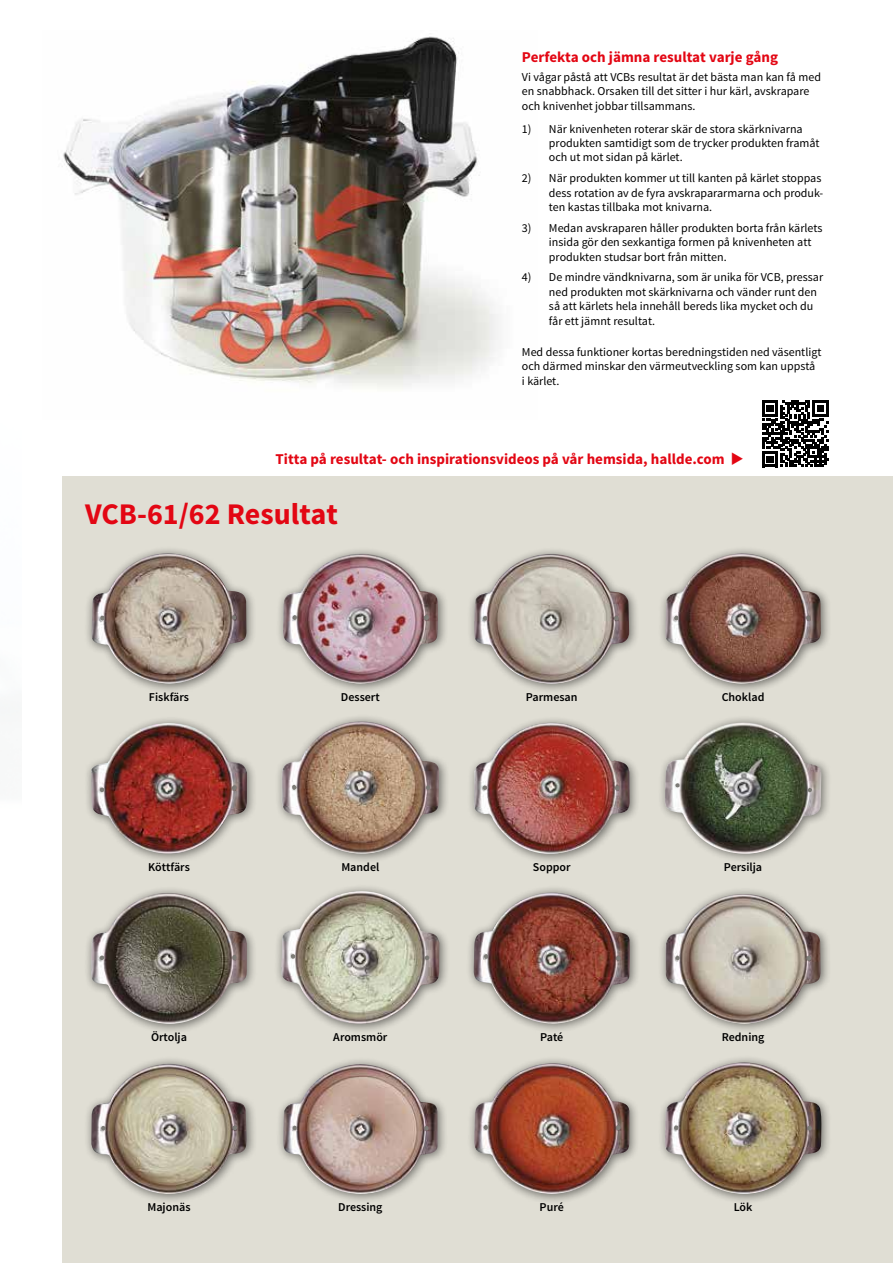
<style>
.page{position:relative;width:893px;height:1263px;background:#fff}
.page>*{position:absolute;margin:0;border:0;box-sizing:border-box;transform-origin:0 0}
.t1{font:700 30px "Source Sans Pro";color:#e30613}
.t2{font:700 15px "Source Sans Pro";color:#e30613}
.t3{font:12px/14.4px "Source Sans Pro";color:#000}
.t4{font:600 12px "Source Sans Pro";color:#000}
</style>
<div class="page">
<div style="left:62px;top:476px;width:831px;height:787px;background:#e0ded4"></div>
<div style="left:84px;top:546px;width:173px;height:148px;background:#000;opacity:.5"></div>
<img style="left:92px;top:553px;width:154px;height:131px">
<div style="left:275px;top:546px;width:173px;height:148px;background:#000;opacity:.5"></div>
<img style="left:283px;top:554px;width:155px;height:130px">
<div style="left:467px;top:546px;width:173px;height:148px;background:#000;opacity:.5"></div>
<img style="left:474px;top:554px;width:155px;height:130px">
<div style="left:658px;top:546px;width:174px;height:148px;background:#000;opacity:.5"></div>
<img style="left:665px;top:553px;width:156px;height:131px">
<div style="left:84px;top:715px;width:173px;height:149px;background:#000;opacity:.5"></div>
<img style="left:90px;top:723px;width:157px;height:131px">
<div style="left:274px;top:714px;width:176px;height:150px;background:#000;opacity:.5"></div>
<img style="left:281px;top:721px;width:158px;height:133px">
<div style="left:466px;top:715px;width:174px;height:149px;background:#000;opacity:.5"></div>
<img style="left:474px;top:723px;width:156px;height:131px">
<div style="left:657px;top:715px;width:175px;height:149px;background:#000;opacity:.5"></div>
<img style="left:665px;top:723px;width:156px;height:131px">
<div style="left:84px;top:885px;width:173px;height:149px;background:#000;opacity:.5"></div>
<img style="left:91px;top:893px;width:156px;height:131px">
<div style="left:274px;top:884px;width:176px;height:150px;background:#000;opacity:.5"></div>
<img style="left:281px;top:891px;width:158px;height:133px">
<div style="left:466px;top:885px;width:175px;height:149px;background:#000;opacity:.5"></div>
<img style="left:474px;top:892px;width:156px;height:132px">
<div style="left:658px;top:887px;width:173px;height:147px;background:#000;opacity:.5"></div>
<img style="left:665px;top:894px;width:156px;height:130px">
<div style="left:84px;top:1056px;width:173px;height:149px;background:#000;opacity:.5"></div>
<img style="left:91px;top:1064px;width:156px;height:131px">
<div style="left:276px;top:1056px;width:172px;height:148px;background:#000;opacity:.5"></div>
<img style="left:283px;top:1064px;width:155px;height:130px">
<div style="left:466px;top:1056px;width:174px;height:148px;background:#000;opacity:.5"></div>
<img style="left:474px;top:1063px;width:156px;height:131px">
<div style="left:657px;top:1055px;width:175px;height:149px;background:#000;opacity:.5"></div>
<img style="left:665px;top:1062px;width:156px;height:132px">
<img style="left:62px;top:36px;width:437px;height:353px">
<svg style="left:762px;top:400px;width:66px;height:67px"></svg>
<p class="t2" style="left:522px;top:48px;width:258px">Perfekta och jämna resultat varje gång</p>
<p class="t3" style="left:522px;top:70px;width:301px">Vi vågar påstå att VCBs resultat är det bästa man kan få med en snabbhack. Orsaken till det sitter i hur kärl, avskrapare och knivenhet jobbar tillsammans.</p>
<p class="t3" style="left:549px;top:122px;width:272px;text-indent:-27px">1) När knivenheten roterar skär de stora skärknivarna produkten samtidigt som de trycker produkten framåt och ut mot sidan på kärlet.</p>
<p class="t3" style="left:549px;top:171px;width:276px;text-indent:-27px">2) När produkten kommer ut till kanten på kärlet stoppas dess rotation av de fyra avskrapararmarna och produk&shy;ten kastas tillbaka mot knivarna.</p>
<p class="t3" style="left:549px;top:221px;width:275px;text-indent:-27px">3) Medan avskraparen håller produkten borta från kärlets insida gör den sexkantiga formen på knivenheten att produkten studsar bort från mitten.</p>
<p class="t3" style="left:549px;top:270px;width:276px;text-indent:-27px">4) De mindre vändknivarna, som är unika för VCB, pressar ned produkten mot skärknivarna och vänder runt den så att kärlets hela innehåll bereds lika mycket och du får ett jämnt resultat.</p>
<p class="t3" style="left:522px;top:345px;width:301px">Med dessa funktioner kortas beredningstiden ned väsentligt och därmed minskar den värmeutveckling som kan uppstå<br>i kärlet.</p>
<p class="t2" style="left:276px;top:449px;width:470px">Titta på resultat- och inspirationsvideos på vår hemsida, hallde.com ◆</p>
<h1 class="t1" style="left:85px;top:495px;width:254px">VCB-61/62 Resultat</h1>
<p class="t4" style="left:149px;top:689px;width:42px">Fiskfärs</p>
<p class="t4" style="left:341px;top:689px;width:40px">Dessert</p>
<p class="t4" style="left:526px;top:689px;width:53px">Parmesan</p>
<p class="t4" style="left:722px;top:689px;width:44px">Choklad</p>
<p class="t4" style="left:148px;top:860px;width:43px">Köttfärs</p>
<p class="t4" style="left:341px;top:860px;width:40px">Mandel</p>
<p class="t4" style="left:533px;top:860px;width:39px">Soppor</p>
<p class="t4" style="left:724px;top:860px;width:40px">Persilja</p>
<p class="t4" style="left:151px;top:1030px;width:38px">Örtolja</p>
<p class="t4" style="left:333px;top:1030px;width:56px">Aromsmör</p>
<p class="t4" style="left:540px;top:1030px;width:25px">Paté</p>
<p class="t4" style="left:722px;top:1030px;width:44px">Redning</p>
<p class="t4" style="left:147px;top:1200px;width:45px">Majonäs</p>
<p class="t4" style="left:338px;top:1200px;width:46px">Dressing</p>
<p class="t4" style="left:540px;top:1200px;width:26px">Puré</p>
<p class="t4" style="left:734px;top:1200px;width:20px">Lök</p>
</div>
